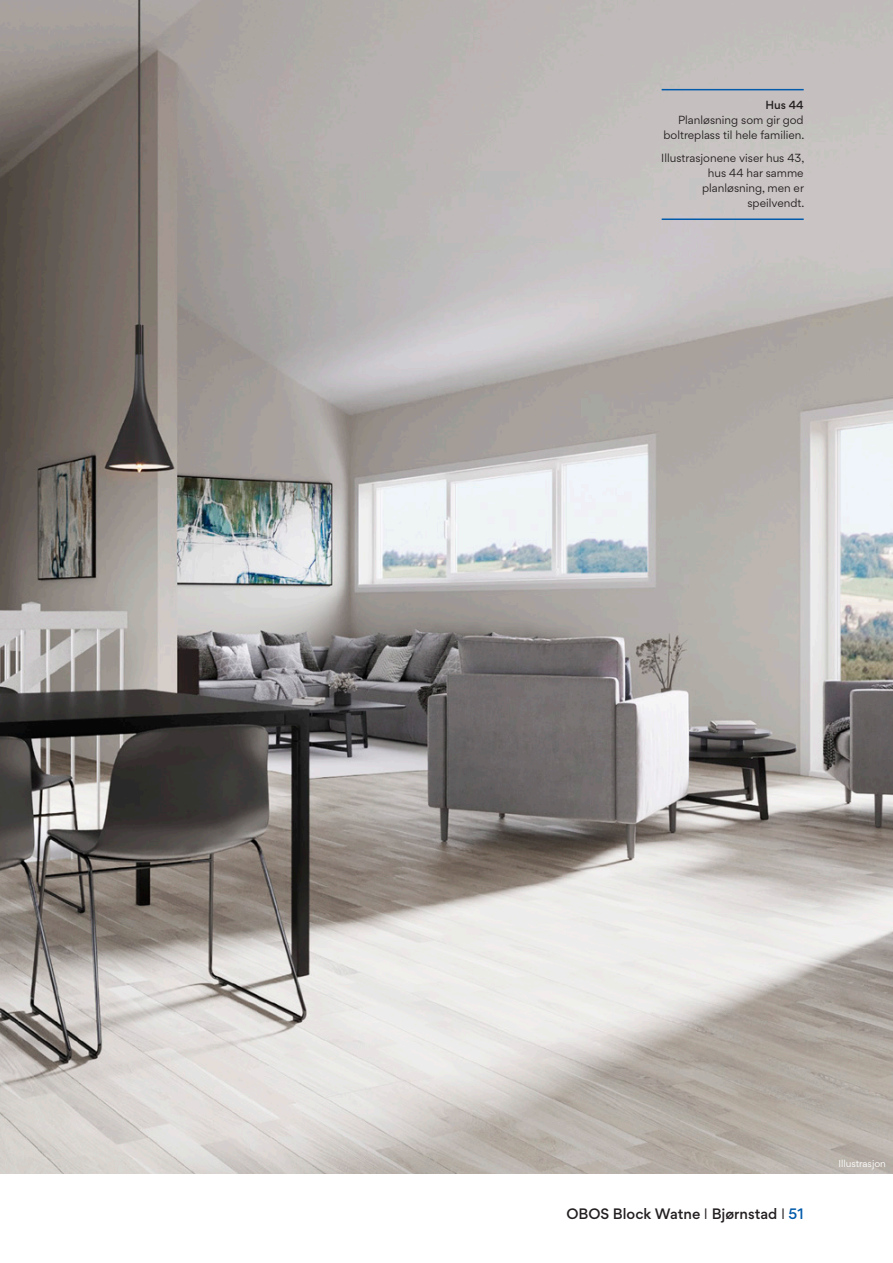
<style>
.page{position:relative;width:893px;height:1263px;background:#fff}
.page>*{position:absolute;margin:0;border:0;box-sizing:border-box;transform-origin:0 0}
.t1{font:500 13.5px "Gordita";color:#231f20}
.t2{font:10.5px/15px "Gordita";color:#231f20;text-align:right}
.t3{font:500 10.5px "Gordita";color:#231f20}
.t4{font:9px "Gordita";color:#fff}
.s1{font-weight:400}
.s2{color:#015aaa}
</style>
<div class="page">
<img style="left:0;top:0;width:893px;height:1174px">
<hr style="left:662px;top:89px;width:142px;height:1px;background:#015aaa">
<hr style="left:662px;top:218px;width:142px;height:2px;background:#015aaa">
<p class="t3" style="left:765px;top:97px;width:40px">Hus 44</p>
<p class="t2" style="left:663px;top:112px;width:142px">Planløsning som gir god boltreplass til hele familien.</p>
<p class="t2" style="left:661px;top:150px;width:145px">Illustrasjonene viser hus 43, hus 44 har samme planløsning, men er speilvendt.</p>
<p class="t1" style="left:566px;top:1204px;width:239px">OBOS Block Watne <span class="s1">I</span> Bjørnstad <span class="s1">I</span> <span class="s2">51</span></p>
<p class="t4" style="left:838px;top:1156px;width:49px">Illustrasjon</p>
</div>
